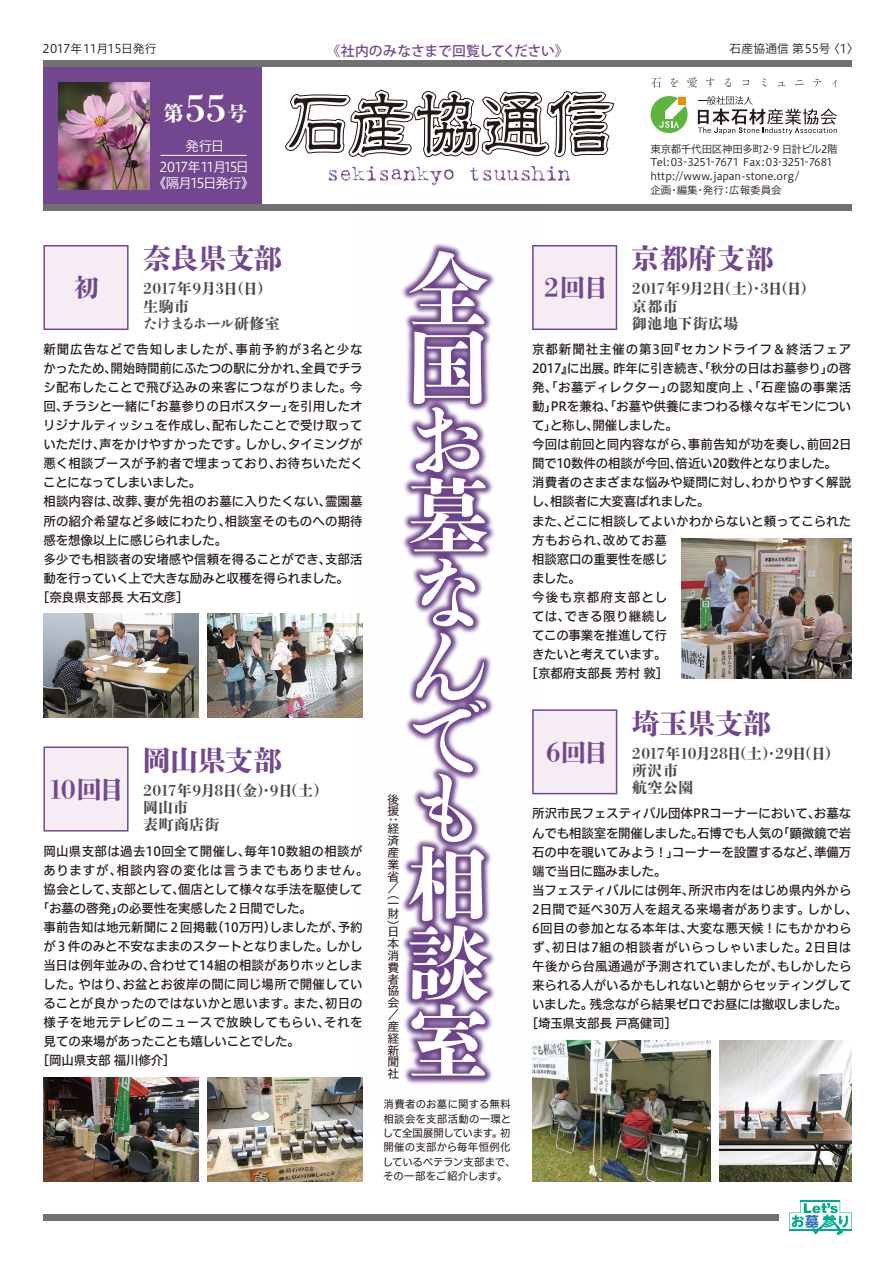
<style>
.page{position:relative;width:894px;height:1263px;background:#fff}
.page>*{position:absolute;margin:0;border:0;box-sizing:border-box;transform-origin:0 0}
.t1{font:81.75px/75.2px "Shuei Shogo M Std H";color:#fff}
.t2{font:36px "Shuei Shogo M Std H";color:#fff}
.t3{font:28.5px "Shuei Shogo M Std H";letter-spacing:-.025em;color:#72478f}
.t4{font:25.5px "Shuei Shogo M Std H";letter-spacing:-.085em;color:#72478f}
.t5{font:20.55px "Shuei Shogo M Std H";color:#fff}
.t6{font:14.85px/17.1px "Shuei Shogo M Std H";letter-spacing:.01em;color:#4c4948}
.t7{font:14.85px/17.1px "Shuei Shogo M Std H";letter-spacing:.03em;color:#4c4948}
.t8{font:14.85px/17.1px "Shuei Shogo M Std H";letter-spacing:-.035em;color:#4c4948}
.t9{font:500 13.8px "Koz Go Pro";letter-spacing:-.015em;color:#72478f}
.t10{font:13.5px/21.8px "Hiragino UD Sans F Std N W3";letter-spacing:-.12em;color:#fff;text-align:center}
.t11{font:12.75px "Hiragino UD Sans F Std N W5";letter-spacing:-.005em;color:#221815}
.t12{font:12.75px "Hiragino UD Sans F Std N W5";letter-spacing:.03em;color:#221815}
.t13{font:12.75px "Hiragino UD Sans F Std N W5";letter-spacing:.025em;color:#221815}
.t14{font:12.75px "Hiragino UD Sans F Std N W5";letter-spacing:.065em;color:#221815}
.t15{font:12.75px "Hiragino UD Sans F Std N W5";letter-spacing:-.03em;color:#221815}
.t16{font:12.75px "Hiragino UD Sans F Std N W5";letter-spacing:.02em;color:#221815}
.t17{font:12.75px "Hiragino UD Sans F Std N W5";letter-spacing:.035em;color:#221815}
.t18{font:12.75px "Hiragino UD Sans F Std N W5";letter-spacing:.06em;color:#221815}
.t19{font:12.75px "Hiragino UD Sans F Std N W5";letter-spacing:.045em;color:#221815}
.t20{font:12.75px "Hiragino UD Sans F Std N W5";letter-spacing:-.025em;color:#221815}
.t21{font:12.75px "Hiragino UD Sans F Std N W5";letter-spacing:.095em;color:#221815}
.t22{font:11.85px/11.9px "Hiragino UD Sans F Std N W4";color:#221815}
.t23{font:11.85px "Hiragino UD Sans F Std N W3";letter-spacing:-.025em;color:#221815}
.t24{font:11.85px "Hiragino UD Sans F Std N W3";color:#221815}
.t25{font:10.65px/14.4px "Hiragino UD Sans F Std N W4";letter-spacing:.005em;color:#221815}
.t26{font:10.5px/13.6px "Hiragino UD Sans F Std N W3";letter-spacing:-.02em;color:#221815}
.s1{font-size:20.55px}
</style>
<div class="page">
<div style="left:43px;top:63px;width:219px;height:145px;background:#72478f"></div>
<img style="left:354px;top:243px;width:189px;height:888px">
<svg style="left:43px;top:245px;width:85px;height:85px;background:#ece1ed"></svg>
<div style="left:43px;top:204px;width:808px;height:7px;background:#727171"></div>
<hr style="left:161px;top:155px;width:86px;height:1px;background:#fff">
<div style="left:43px;top:61px;width:808px;height:6px;background:#727171"></div>
<div style="left:43px;top:1215px;width:735px;height:6px;background:#727171"></div>
<hr style="left:800px;top:1200px;width:40px;height:1px;background:#00aa8d">
<svg style="left:789px;top:1201px;width:62px;height:34px"></svg>
<div style="left:650px;top:96px;width:37px;height:37px;background:#5cb53c;border-radius:50%"></div>
<svg style="left:659px;top:98px;width:26px;height:30px"></svg>
<svg style="left:697px;top:96px;width:139px;height:38px"></svg>
<svg style="left:651px;top:77px;width:10px;height:11px"></svg>
<svg style="left:670px;top:78px;width:8px;height:9px"></svg>
<svg style="left:687px;top:77px;width:10px;height:11px"></svg>
<svg style="left:705px;top:78px;width:9px;height:10px"></svg>
<svg style="left:724px;top:78px;width:7px;height:9px"></svg>
<svg style="left:742px;top:80px;width:7px;height:5px"></svg>
<svg style="left:761px;top:79px;width:5px;height:8px"></svg>
<svg style="left:777px;top:82px;width:8px;height:4px"></svg>
<svg style="left:795px;top:80px;width:8px;height:5px"></svg>
<svg style="left:813px;top:79px;width:8px;height:8px"></svg>
<svg style="left:832px;top:80px;width:4px;height:7px"></svg>
<svg style="left:285px;top:89px;width:330px;height:96px"></svg>
<img style="left:58px;top:82px;width:92px;height:107px">
<img style="left:43px;top:614px;width:155px;height:103px">
<svg style="left:532px;top:245px;width:85px;height:85px;background:#ece1ed"></svg>
<img style="left:207px;top:614px;width:155px;height:103px">
<div style="left:43px;top:747px;width:85px;height:85px;background:#f5ecf4"></div>
<img style="left:43px;top:1078px;width:155px;height:103px">
<img style="left:207px;top:1078px;width:155px;height:103px">
<img style="left:681px;top:539px;width:170px;height:140px">
<svg style="left:532px;top:709px;width:85px;height:85px;background:#ede1ed"></svg>
<img style="left:532px;top:1041px;width:178px;height:140px">
<img style="left:719px;top:1041px;width:132px;height:140px">
<p class="t23" style="left:43px;top:40px;width:116px">2017年11月15日発行</p>
<p class="t9" style="left:327px;top:42px;width:243px">《社内のみなさまで回覧してください》</p>
<p class="t24" style="left:729px;top:40px;width:131px">石産協通信 第55号 〈1〉</p>
<h2 class="t2" style="left:163px;top:83px;width:65px"><span class="s1">第</span>55</h2>
<h3 class="t5" style="left:227px;top:99px;width:22px">号</h3>
<p class="t10" style="left:159px;top:134px;width:91px">発行日<br>2017年11月15日</p>
<p class="t10" style="left:153px;top:171px;width:103px">《隔月15日発行》</p>
<h3 class="t4" style="left:74px;top:270px;width:27px">初</h3>
<h3 class="t3" style="left:143px;top:238px;width:141px">奈良県支部</h3>
<p class="t8" style="left:143px;top:280px;width:138px">2017年9月3日(日）生駒市<br>たけまるホール研修室</p>
<p class="t18" style="left:43px;top:340px;width:321px">新聞広告などで告知しましたが、事前予約が3名と少な</p>
<p class="t11" style="left:43px;top:359px;width:321px">かったため、開始時間前にふたつの駅に分かれ、全員でチラ</p>
<p class="t12" style="left:43px;top:378px;width:321px">シ配布したことで飛び込みの来客につながりました。今</p>
<p class="t11" style="left:43px;top:397px;width:321px">回、チラシと一緒に「お墓参りの日ポスター」を引用したオ</p>
<p class="t11" style="left:43px;top:416px;width:321px">リジナルティッシュを作成し、配布したことで受け取って</p>
<p class="t11" style="left:43px;top:435px;width:321px">いただけ、声をかけやすかったです。しかし、タイミングが</p>
<p class="t11" style="left:43px;top:454px;width:321px">悪く相談ブースが予約者で埋まっており、お待ちいただく</p>
<p class="t15" style="left:43px;top:473px;width:159px">ことになってしまいました。</p>
<p class="t11" style="left:43px;top:492px;width:320px">相談内容は、改葬、妻が先祖のお墓に入りたくない、霊園墓</p>
<p class="t11" style="left:43px;top:511px;width:321px">所の紹介希望など多岐にわたり、相談室そのものへの期待</p>
<p class="t11" style="left:43px;top:530px;width:185px">感を想像以上に感じられました。</p>
<p class="t11" style="left:43px;top:549px;width:321px">多少でも相談者の安堵感や信頼を得ることができ、支部活</p>
<p class="t11" style="left:43px;top:568px;width:307px">動を行っていく上で大きな励みと収穫を得られました。</p>
<p class="t11" style="left:37px;top:587px;width:153px">［奈良県支部長 大石文彦］</p>
<h3 class="t4" style="left:48px;top:771px;width:78px">10回目</h3>
<h3 class="t3" style="left:142px;top:740px;width:141px">岡山県支部</h3>
<p class="t6" style="left:143px;top:782px;width:187px">2017年9月8日(金）・9日(土）岡山市<br>表町商店街</p>
<p class="t13" style="left:43px;top:841px;width:321px">岡山県支部は過去10回全て開催し、毎年10数組の相談が</p>
<p class="t14" style="left:43px;top:860px;width:326px">ありますが、相談内容の変化は言うまでもありません。</p>
<p class="t11" style="left:43px;top:879px;width:321px">協会として、支部として、個店として様々な手法を駆使して</p>
<p class="t11" style="left:37px;top:898px;width:276px">「お墓の啓発」の必要性を実感した２日間でした。</p>
<p class="t11" style="left:43px;top:917px;width:321px">事前告知は地元新聞に２回掲載（10万円）しましたが、予約</p>
<p class="t11" style="left:43px;top:936px;width:321px">が３件のみと不安なままのスタートとなりました。しかし</p>
<p class="t11" style="left:43px;top:955px;width:321px">当日は例年並みの、合わせて14組の相談がありホッとしま</p>
<p class="t11" style="left:43px;top:974px;width:321px">した。やはり、お盆とお彼岸の間に同じ場所で開催してい</p>
<p class="t11" style="left:43px;top:993px;width:321px">ることが良かったのではないかと思います。また、初日の</p>
<p class="t19" style="left:43px;top:1013px;width:321px">様子を地元テレビのニュースで放映してもらい、それを</p>
<p class="t15" style="left:43px;top:1032px;width:258px">見ての来場があったことも嬉しいことでした。</p>
<p class="t11" style="left:37px;top:1051px;width:140px">［岡山県支部福川修介］</p>
<h1 class="t1" style="left:407px;top:250px;width:82px">全国お墓なんでも相談室</h1>
<p class="t22" style="left:387px;top:793px;width:13px">後援</p>
<p class="t22" style="left:387px;top:815px;width:13px;line-height:8.9px">：経</p>
<p class="t22" style="left:387px;top:834px;width:13px;text-align:justify">済産業省／</p>
<p class="t22" style="left:400px;top:894px;width:7px;rotate:90deg">(</p>
<p class="t22" style="left:387px;top:898px;width:13px;line-height:9.9px">一財</p>
<p class="t22" style="left:400px;top:920px;width:7px;rotate:90deg">)</p>
<p class="t22" style="left:387px;top:925px;width:13px">日本消費者協会／産経新聞社</p>
<p class="t25" style="left:383px;top:1096px;width:134px">消費者のお墓に関する無料相談会を支部活動の一環として全国展開しています。初開催の支部から毎年恒例化しているベテラン支部まで、その一部をご紹介します。</p>
<h3 class="t4" style="left:543px;top:270px;width:66px">2回目</h3>
<p class="t26" style="left:650px;top:141px;width:189px">東京都千代田区神田多町2-9 日計ビル2階<br>Tel:03-3251-7671 Fax:03-3251-7681 http://www.japan-stone.org/<br>企画・編集・発行：広報委員会</p>
<h3 class="t3" style="left:631px;top:238px;width:144px">京都府支部</h3>
<p class="t7" style="left:631px;top:280px;width:185px">2017年9月2日(土）・3日(日）京都市<br>御池地下街広場</p>
<p class="t14" style="left:532px;top:340px;width:321px">京都新聞社主催の第3回『セカンドライフ＆終活フェア</p>
<p class="t11" style="left:532px;top:359px;width:321px">2017』に出展。昨年に引き続き、「秋分の日はお墓参り」の啓</p>
<p class="t12" style="left:532px;top:378px;width:321px">発、「お墓ディレクター」の認知度向上 、「石産協の事業活</p>
<p class="t11" style="left:532px;top:397px;width:321px">動」PRを兼ね、「お墓や供養にまつわる様々なギモンについ</p>
<p class="t15" style="left:532px;top:416px;width:147px">て」と称し、開催しました。</p>
<p class="t11" style="left:532px;top:435px;width:321px">今回は前回と同内容ながら、事前告知が功を奏し、前回2日</p>
<p class="t11" style="left:532px;top:454px;width:306px">間で10数件の相談が今回、倍近い20数件となりました。</p>
<p class="t11" style="left:532px;top:473px;width:321px">消費者のさまざまな悩みや疑問に対し、わかりやすく解説</p>
<p class="t11" style="left:532px;top:492px;width:179px">し、相談者に大変喜ばれました。</p>
<p class="t11" style="left:532px;top:511px;width:321px">また、どこに相談してよいかわからないと頼ってこられた</p>
<p class="t12" style="left:532px;top:530px;width:136px">方もおられ、改めてお墓</p>
<p class="t11" style="left:532px;top:549px;width:136px">相談窓口の重要性を感じ</p>
<p class="t11" style="left:532px;top:568px;width:50px">ました。</p>
<p class="t21" style="left:532px;top:587px;width:136px">今後も京都府支部とし</p>
<p class="t12" style="left:532px;top:606px;width:137px">ては、できる限り継続し</p>
<p class="t11" style="left:532px;top:625px;width:136px">てこの事業を推進して行</p>
<p class="t20" style="left:532px;top:644px;width:136px">きたいと考えています。</p>
<p class="t11" style="left:525px;top:663px;width:144px">［京都府支部長 芳村 敦］</p>
<h3 class="t4" style="left:545px;top:734px;width:65px">6回目</h3>
<h3 class="t3" style="left:631px;top:703px;width:141px">埼玉県支部</h3>
<p class="t6" style="left:632px;top:744px;width:210px">2017年10月28日(土）・29日(日）所沢市<br>航空公園</p>
<p class="t11" style="left:532px;top:804px;width:321px">所沢市民フェスティバル団体PRコーナーにおいて、お墓な</p>
<p class="t11" style="left:532px;top:823px;width:321px">んでも相談室を開催しました。石博でも人気の「顕微鏡で岩</p>
<p class="t11" style="left:532px;top:842px;width:321px">石の中を覗いてみよう！」コーナーを設置するなど、準備万</p>
<p class="t11" style="left:532px;top:861px;width:136px">端で当日に臨みました。</p>
<p class="t11" style="left:532px;top:880px;width:321px">当フェスティバルには例年、所沢市内をはじめ県内外から</p>
<p class="t16" style="left:532px;top:899px;width:327px">2日間で延べ30万人を超える来場者があります。しかし、</p>
<p class="t13" style="left:532px;top:918px;width:321px">6回目の参加となる本年は、大変な悪天候！にもかかわら</p>
<p class="t17" style="left:532px;top:937px;width:321px">ず、初日は7組の相談者がいらっしゃいました。2日目は</p>
<p class="t11" style="left:532px;top:956px;width:321px">午後から台風通過が予測されていましたが、もしかしたら</p>
<p class="t11" style="left:532px;top:975px;width:321px">来られる人がいるかもしれないと朝からセッティングして</p>
<p class="t11" style="left:532px;top:994px;width:317px">いました。残念ながら結果ゼロでお昼には撤収しました。</p>
<p class="t11" style="left:525px;top:1013px;width:153px">［埼玉県支部長 戸髙健司］</p>
</div>
